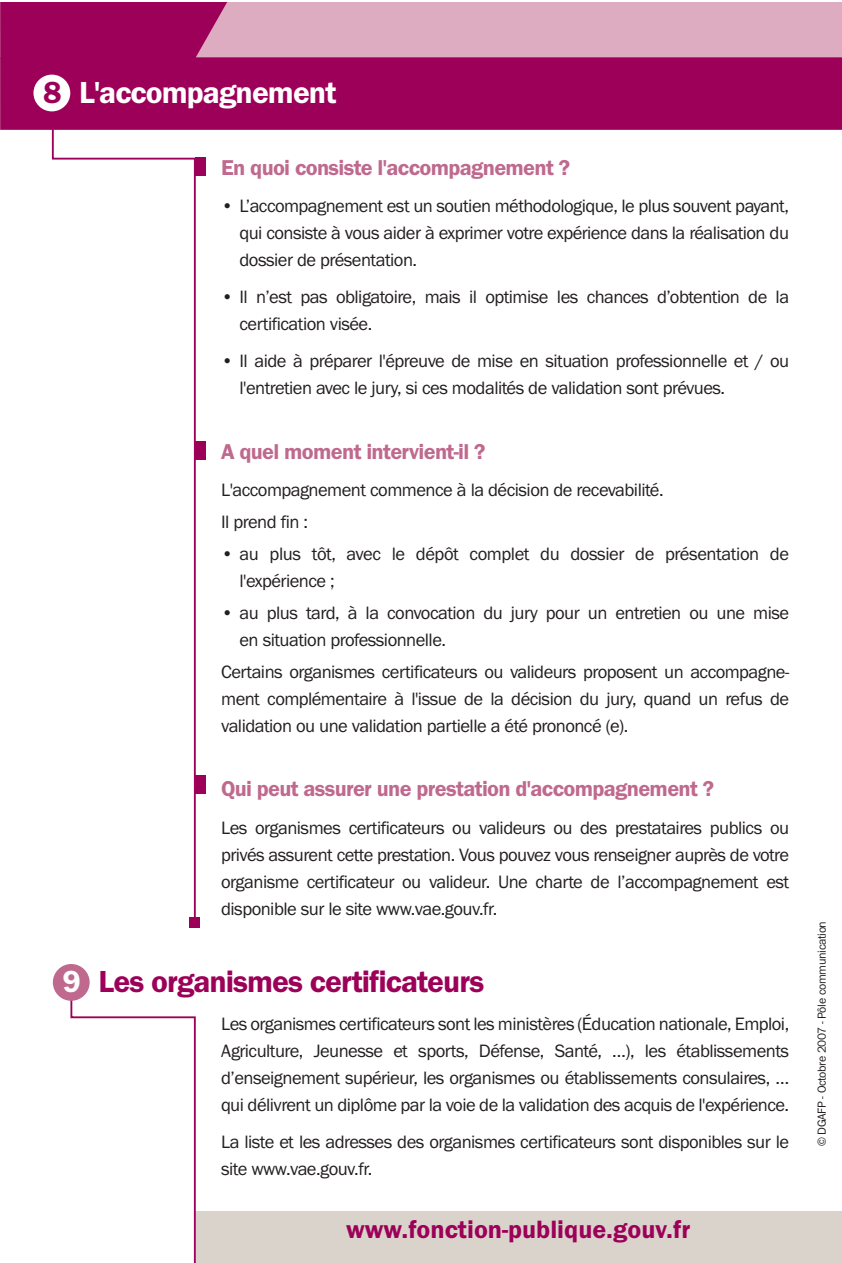
<style>
.page{position:relative;width:842px;height:1263px;background:#fff}
.page>*{position:absolute;margin:0;border:0;box-sizing:border-box;transform-origin:0 0}
.t1{font:600 31.5px "Franklin Gothic Itc T";letter-spacing:-.03em;color:#9c0058}
.t2{font:600 31.5px "Franklin Gothic Itc T";letter-spacing:-.03em;color:#fff}
.t3{font:600 25.95px "Franklin Gothic Itc T";color:#9c0058}
.t4{font:600 22.2px "Franklin Gothic Itc T";letter-spacing:-.03em;color:#bf698e}
.t5{font:18.6px/26.8px "Franklin Gothic Itc T";letter-spacing:-.03em;color:#231f20}
.t6{font:12px "Franklin Gothic Itc T";letter-spacing:-.03em;color:#231f20}
.s1{color:#9c0058}
.s2{color:#fff}
</style>
<div class="page">
<div style="left:195px;top:1211px;width:646px;height:52px;background:#dad3cc"></div>
<svg style="left:0;top:2px;width:841px;height:128px;background:#b23a7b"></svg>
<svg style="left:51px;top:107px;width:146px;height:810px"></svg>
<div style="left:195px;top:158px;width:10px;height:18px;background:#9c0058"></div>
<div style="left:195px;top:442px;width:10px;height:18px;background:#9c0058"></div>
<div style="left:195px;top:776px;width:10px;height:18px;background:#9c0058"></div>
<div style="left:33px;top:75px;width:37px;height:36px;background:#fff;border-radius:50%"></div>
<div style="left:189px;top:917px;width:11px;height:11px;background:#9c0058"></div>
<svg style="left:70px;top:1001px;width:126px;height:262px"></svg>
<div style="left:53px;top:964px;width:37px;height:37px;background:#bf698e;border-radius:50%"></div>
<h1 class="t2" style="left:43px;top:81px;width:295px"><span class="s1">8</span> L'accompagnement</h1>
<p class="t4" style="left:221px;top:160px;width:350px">En quoi consiste l'accompagnement ?</p>
<p class="t5" style="left:239px;top:194px;width:551px;text-align:justify;text-indent:-18px">• L’accompagnement est un soutien méthodologique, le plus souvent payant, qui consiste à vous aider à exprimer votre expérience dans la réalisation du dossier de présentation.</p>
<p class="t5" style="left:239px;top:285px;width:551px;text-indent:-18px">• Il n’est pas obligatoire, mais il optimise les chances d’obtention de la certification visée.</p>
<p class="t5" style="left:239px;top:350px;width:551px;text-indent:-18px">• Il aide à préparer l'épreuve de mise en situation professionnelle et / ou l'entretien avec le jury, si ces modalités de validation sont prévues.</p>
<p class="t4" style="left:221px;top:444px;width:266px">A quel moment intervient-il ?</p>
<p class="t5" style="left:221px;top:475px;width:444px;line-height:32.1px">L'accompagnement commence à la décision de recevabilité.<br>Il prend fin :</p>
<p class="t5" style="left:239px;top:542px;width:551px;text-indent:-18px">• au plus tôt, avec le dépôt complet du dossier de présentation de l'expérience ;</p>
<p class="t5" style="left:239px;top:601px;width:551px;text-indent:-18px">• au plus tard, à la convocation du jury pour un entretien ou une mise en situation professionnelle.</p>
<p class="t5" style="left:221px;top:660px;width:569px;text-align:justify">Certains organismes certificateurs ou valideurs proposent un accompagne&shy;ment complémentaire à l'issue de la décision du jury, quand un refus de validation ou une validation partielle a été prononcé (e).</p>
<p class="t4" style="left:221px;top:781px;width:494px">Qui peut assurer une prestation d'accompagnement ?</p>
<p class="t5" style="left:221px;top:816px;width:569px;text-align:justify">Les organismes certificateurs ou valideurs ou des prestataires publics ou privés assurent cette prestation. Vous pouvez vous renseigner auprès de votre organisme certificateur ou valideur. Une charte de l’accompagnement est disponible sur le site www.vae.gouv.fr.</p>
<h1 class="t1" style="left:63px;top:971px;width:423px"><span class="s2">9</span> Les organismes certificateurs</h1>
<p class="t5" style="left:221px;top:1012px;width:569px;text-align:justify">Les organismes certificateurs sont les ministères (Éducation nationale, Emploi, Agriculture, Jeunesse et sports, Défense, Santé, …), les établissements d’enseignement supérieur, les organismes ou établissements consulaires, … qui délivrent un diplôme par la voie de la validation des acquis de l'expérience.</p>
<p class="t5" style="left:221px;top:1130px;width:569px">La liste et les adresses des organismes certificateurs sont disponibles sur le site www.vae.gouv.fr.</p>
<h2 class="t3" style="left:346px;top:1220px;width:346px">www.fonction-publique.gouv.fr</h2>
<p class="t6" style="left:817px;top:1146px;width:227px;rotate:-90deg">© DGAFP - Octobre 2007 - Pôle communication</p>
</div>
